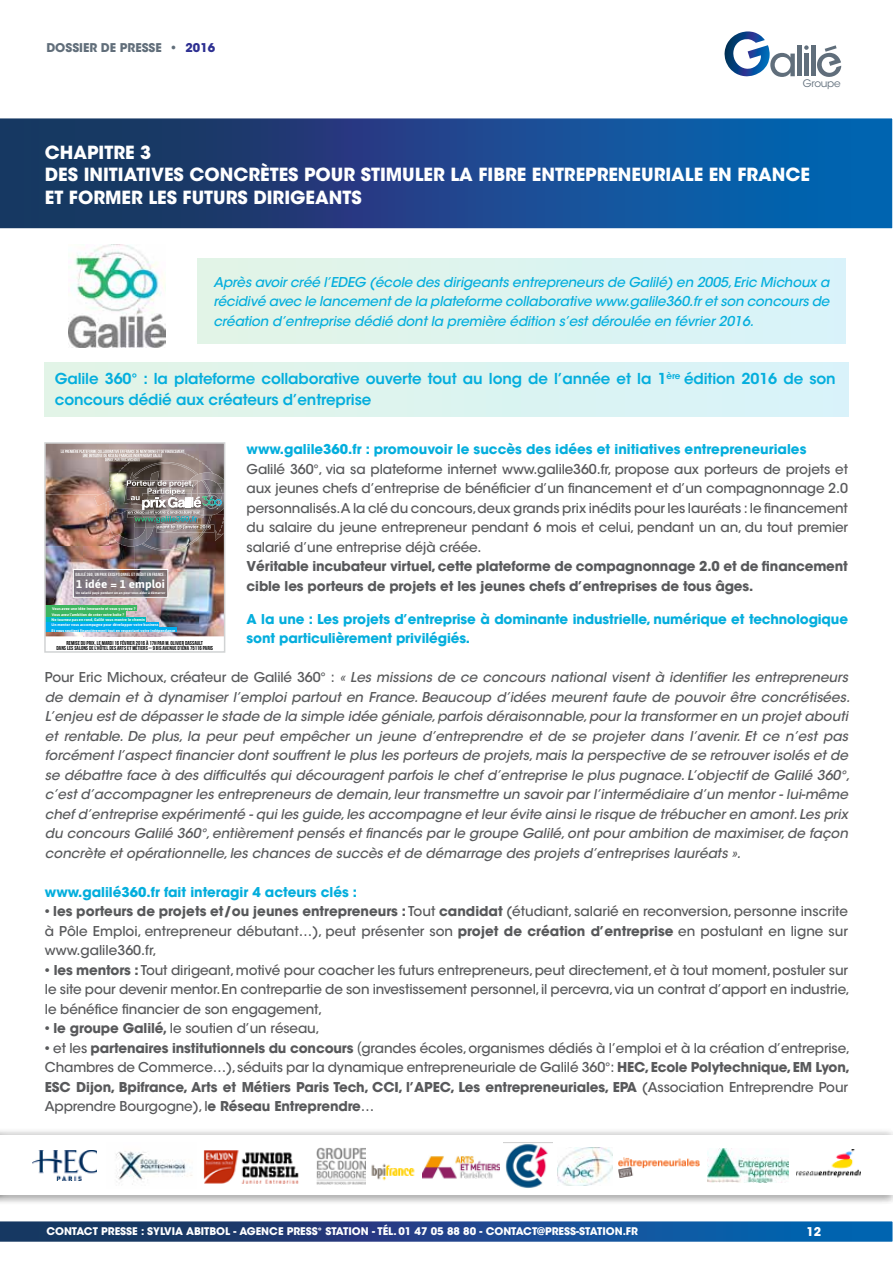
<style>
.page{position:relative;width:893px;height:1263px;background:#fff}
.page>*{position:absolute;margin:0;border:0;box-sizing:border-box;transform-origin:0 0}
.t1{font:18px/22.5px "ITC Avant Garde MM 740 750";color:#fff}
.t2{font:15px/21px "ITC Avant Garde MM 575 750";letter-spacing:-.01em;color:#04aedd}
.t3{font:13.5px/19.5px "ITC Avant Garde MM Oblique 445 750";color:#58595b}
.t4{font:13.5px/19.5px "ITC Avant Garde MM 445 750";letter-spacing:-.01em;color:#58595b}
.t5{font:13.5px/19.5px "ITC Avant Garde MM 740 750";letter-spacing:-.01em;color:#58595b}
.t6{font:13.5px/19.5px "ITC Avant Garde MM Oblique 445 750";letter-spacing:-.01em;color:#04aedd;text-align:justify}
.t7{font:13.5px/19.5px "ITC Avant Garde MM 740 750";letter-spacing:-.01em;color:#04aedd}
.t8{font:12px "ITC Avant Garde MM 740 750";color:#616e7a}
.t9{font:12px "ITC Avant Garde MM 740 750";color:#fff}
.t10{font:700 11.25px "Asap";color:#fff;scale:1.04 1}
.t11{font:10.5px "ITC Avant Garde MM 740 750";color:#fff}
.t12{font:10.35px "ITC Avant Garde MM 300 750";letter-spacing:-.025em;color:#606e7b}
.t13{font:5.7px/5.4px "Bebas Neue";color:#000;text-align:center;scale:1.04 1}
.t14{font:4.5px "Bebas Neue";letter-spacing:.03em;color:#fff;scale:1.04 1}
.t15{font:700 3.75px/5.4px "Asap";color:#fff;scale:1.04 1}
.t16{font:700 3.3px "Asap";color:#fff;scale:1.04 1}
.s1{color:#2e3092}
.s2{font-family:"ITC Avant Garde MM 445 750"}
.s3{font-family:"Asap";font-size:15px}
.s4{font-family:"ITC Avant Garde MM 740 750"}
.s5{font-family:"Asap";font-weight:700;font-size:15px}
</style>
<div class="page">
<svg style="left:0;top:1221px;width:893px;height:21px;background:#1e4f8c"></svg>
<svg style="left:724px;top:31px;width:71px;height:46px"></svg>
<div style="left:797px;top:45px;width:5px;height:31px;background:#606e7b"></div>
<div style="left:804px;top:54px;width:5px;height:22px;background:#606e7b"></div>
<hr style="left:811px;top:45px;width:4px;height:31px;background:#606e7b">
<svg style="left:804px;top:45px;width:5px;height:5px"></svg>
<svg style="left:817px;top:45px;width:24px;height:32px"></svg>
<div style="left:44px;top:363px;width:804px;height:53px;background:#dcf4ef"></div>
<svg style="left:0;top:118px;width:893px;height:111px;background:#194b8a"></svg>
<div style="left:197px;top:258px;width:649px;height:86px;background:#dcf4ef"></div>
<div style="left:0;top:1125px;width:893px;height:80px;background:#fff;opacity:.75"></div>
<div style="left:0;top:1135px;width:893px;height:60px;background:#fff"></div>
<img style="left:116px;top:1151px;width:77px;height:34px">
<img style="left:203px;top:1150px;width:95px;height:34px">
<img style="left:371px;top:1163px;width:44px;height:18px">
<img style="left:505px;top:1144px;width:43px;height:44px">
<img style="left:557px;top:1148px;width:56px;height:37px">
<img style="left:619px;top:1157px;width:80px;height:20px">
<img style="left:708px;top:1149px;width:81px;height:33px">
<img style="left:317px;top:1147px;width:48px;height:37px">
<img style="left:422px;top:1156px;width:77px;height:23px">
<img style="left:796px;top:1149px;width:65px;height:29px">
<img style="left:32px;top:1150px;width:65px;height:31px">
<img style="left:68px;top:245px;width:98px;height:103px">
<img style="left:47px;top:445px;width:62px;height:101px">
<img style="left:109px;top:541px;width:26px;height:28px">
<img style="left:199px;top:541px;width:23px;height:95px">
<img style="left:135px;top:541px;width:64px;height:31px">
<img style="left:47px;top:546px;width:36px;height:90px">
<img style="left:83px;top:546px;width:26px;height:23px">
<img style="left:161px;top:572px;width:38px;height:64px">
<img style="left:83px;top:597px;width:78px;height:39px">
<img style="left:185px;top:541px;width:14px;height:6px">
<img style="left:142px;top:543px;width:44px;height:8px">
<img style="left:94px;top:484px;width:12px;height:25px">
<img style="left:133px;top:541px;width:13px;height:5px">
<img style="left:112px;top:541px;width:21px;height:5px">
<img style="left:61px;top:449px;width:123px;height:4px">
<img style="left:83px;top:453px;width:23px;height:5px">
<img style="left:106px;top:450px;width:120px;height:91px">
<img style="left:157px;top:527px;width:25px;height:2px">
<img style="left:185px;top:525px;width:17px;height:2px">
<img style="left:157px;top:525px;width:28px;height:2px">
<img style="left:75px;top:571px;width:91px;height:24px">
<div style="left:73px;top:569px;width:95px;height:28px;border:1px solid #fff"></div>
<div style="left:51px;top:605px;width:86px;height:6px;background:#3eb660"></div>
<div style="left:51px;top:611px;width:74px;height:5px;background:#3eb660"></div>
<div style="left:51px;top:617px;width:95px;height:5px;background:#00babe"></div>
<div style="left:51px;top:622px;width:108px;height:5px;background:#00aeef"></div>
<div style="left:51px;top:627px;width:125px;height:5px;background:#00aeef"></div>
<svg style="left:47px;top:605px;width:3px;height:27px"></svg>
<div style="left:44px;top:442px;width:181px;height:211px;border:2px solid #d1d3d4"></div>
<p class="t8" style="left:46px;top:41px;width:170px">DOSSIER DE PRESSE • <span class="s1">2016</span></p>
<p class="t12" style="left:803px;top:77px;width:39px">Groupe</p>
<h1 class="t1" style="left:45px;top:141px;width:767px">CHAPITRE 3<br>DES INITIATIVES CONCRÈTES POUR STIMULER LA FIBRE ENTREPRENEURIALE EN FRANCE<br>ET FORMER LES FUTURS DIRIGEANTS</h1>
<p class="t6" style="left:213px;top:272px;width:618px">Après avoir créé l’EDEG (école des dirigeants entrepreneurs de Galilé) en 2005, Eric Michoux a récidivé avec le lancement de la plateforme collaborative www.galile360.fr et son concours de création d’entreprise dédié dont la première édition s’est déroulée en février 2016.</p>
<p class="t2" style="left:55px;top:369px;width:782px">Galile 360° : la plateforme collaborative ouverte tout au long de l’année et la 1<sup>ère</sup> édition 2016 de son concours dédié aux créateurs d’entreprise</p>
<p class="t7" style="left:247px;top:440px;width:561px">www.galile360.fr : promouvoir le succès des idées et initiatives entrepreneuriales</p>
<p class="t4" style="left:247px;top:459px;width:603px;text-align:justify">Galilé 360°, via sa plateforme internet www.galile360.fr, propose aux porteurs de projets et aux jeunes chefs d’entreprise de bénéficier d’un financement et d’un compagnonnage 2.0 personnalisés.A la clé du concours,deux grands prix inédits pour les lauréats : le financement du salaire du jeune entrepreneur pendant 6 mois et celui, pendant un an, du tout premier salarié d’une entreprise déjà créée.</p>
<p class="t5" style="left:247px;top:557px;width:603px">Véritable incubateur virtuel, cette plateforme de compagnonnage 2.0 et de financement cible les porteurs de projets et les jeunes chefs d’entreprises de tous âges.</p>
<p class="t7" style="left:247px;top:609px;width:603px">A la une : Les projets d’entreprise à dominante industrielle, numérique et technologique sont particulièrement privilégiés.</p>
<p class="t3" style="left:45px;top:667px;width:807px"><span class="s2">Pour Eric Michoux, créateur de Galilé 360° :</span> « Les missions de ce concours national visent à identifier les entrepreneurs de demain et à dynamiser l’emploi partout en France. Beaucoup d’idées meurent faute de pouvoir être concrétisées.<br>L’enjeu est de dépasser le stade de la simple idée géniale, parfois déraisonnable, pour la transformer en un projet abouti et rentable. De plus, la peur peut empêcher un jeune d’entreprendre et de se projeter dans l’avenir. Et ce n’est pas forcément l’aspect financier dont souffrent le plus les porteurs de projets, mais la perspective de se retrouver isolés et de se débattre face à des difficultés qui découragent parfois le chef d’entreprise le plus pugnace. L’objectif de Galilé 360°, c’est d’accompagner les entrepreneurs de demain, leur transmettre un savoir par l’intermédiaire d’un mentor - lui-même chef d’entreprise expérimenté - qui les guide, les accompagne et leur évite ainsi le risque de trébucher en amont. Les prix du concours Galilé 360°, entièrement pensés et financés par le groupe Galilé, ont pour ambition de maximiser, de façon concrète et opérationnelle, les chances de succès et de démarrage des projets d’entreprises lauréats ».</p>
<p class="t7" style="left:45px;top:882px;width:314px">www.galilé360.fr fait interagir 4 acteurs clés :</p>
<p class="t5" style="left:45px;top:902px;width:804px"><span class="s3">•</span> les porteurs de projets et/ou jeunes entrepreneurs : <span class="s2">Tout</span> candidat <span class="s2">(étudiant, salarié en reconversion, personne inscrite</span></p>
<p class="t4" style="left:45px;top:921px;width:805px">à Pôle Emploi, entrepreneur débutant…), peut présenter son <span class="s4">projet de création d’entreprise</span> en postulant en ligne sur www.galile360.fr,</p>
<p class="t4" style="left:45px;top:960px;width:806px"><span class="s3">•</span> <span class="s4">les mentors :</span> Tout dirigeant, motivé pour coacher les futurs entrepreneurs, peut directement, et à tout moment, postuler sur le site pour devenir mentor. En contrepartie de son investissement personnel, il percevra, via un contrat d’apport en industrie, le bénéfice financier de son engagement,</p>
<p class="t4" style="left:45px;top:1019px;width:276px"><span class="s3">•</span> <span class="s4">le groupe Galilé</span><span class="s5">,</span> le soutien d’un réseau,</p>
<p class="t4" style="left:45px;top:1038px;width:807px"><span class="s3">•</span> et les <span class="s4">partenaires institutionnels du concours</span> <span class="s3">(</span>grandes écoles, organismes dédiés à l’emploi et à la création d’entreprise,<br>Chambres de Commerce…), séduits par la dynamique entrepreneuriale de Galilé 360°: <span class="s4">HEC, Ecole Polytechnique, EM Lyon,</span></p>
<p class="t5" style="left:45px;top:1077px;width:805px">ESC Dijon, Bpifrance, Arts et Métiers Paris Tech, CCI, l’APEC, Les entrepreneuriales, EPA <span class="s2">(Association Entreprendre Pour</span></p>
<p class="t4" style="left:45px;top:1097px;width:331px">Apprendre Bourgogne), l<span class="s4">e Réseau Entreprendre</span>…</p>
<p class="t14" style="left:75px;top:572px;width:88px">GALILÉ 360, UN PRIX EXCEPTIONNEL ET INÉDIT EN FRANCE :</p>
<p class="t10" style="left:76px;top:577px;width:87px">1 idée = 1 emploi</p>
<p class="t16" style="left:76px;top:591px;width:88px">Un salarié payé pendant un an pour vous aider à démarrer</p>
<p class="t15" style="left:52px;top:606px;width:121px">Vous avez une idée innovante et vous y croyez ?<br>Vous avez l’ambition de créer votre boîte ?<br>Ne tournez pas en rond, Galilé vous montre le chemin<br>Un mentor vous accompagne pour développer votre business<br>Et vous soutient financièrement tout en respectant votre indépendance</p>
<p class="t13" style="left:57px;top:640px;width:152px">REMISE DU PRIX, LE MARDI 16 FÉVRIER 2016 À 17H PAR M. OLIVIER DASSAULT<br>DANS LES SALONS DE L’HÔTEL DES ARTS ET MÉTIERS – 9 BIS AVENUE D’IÉNA 75116 PARIS</p>
<p class="t11" style="left:46px;top:1225px;width:593px">CONTACT PRESSE : SYLVIA ABITBOL - AGENCE PRESS° STATION - TÉL. 01 47 05 88 80 - CONTACT@PRESS-STATION.FR</p>
<p class="t9" style="left:806px;top:1225px;width:16px">12</p>
</div>
